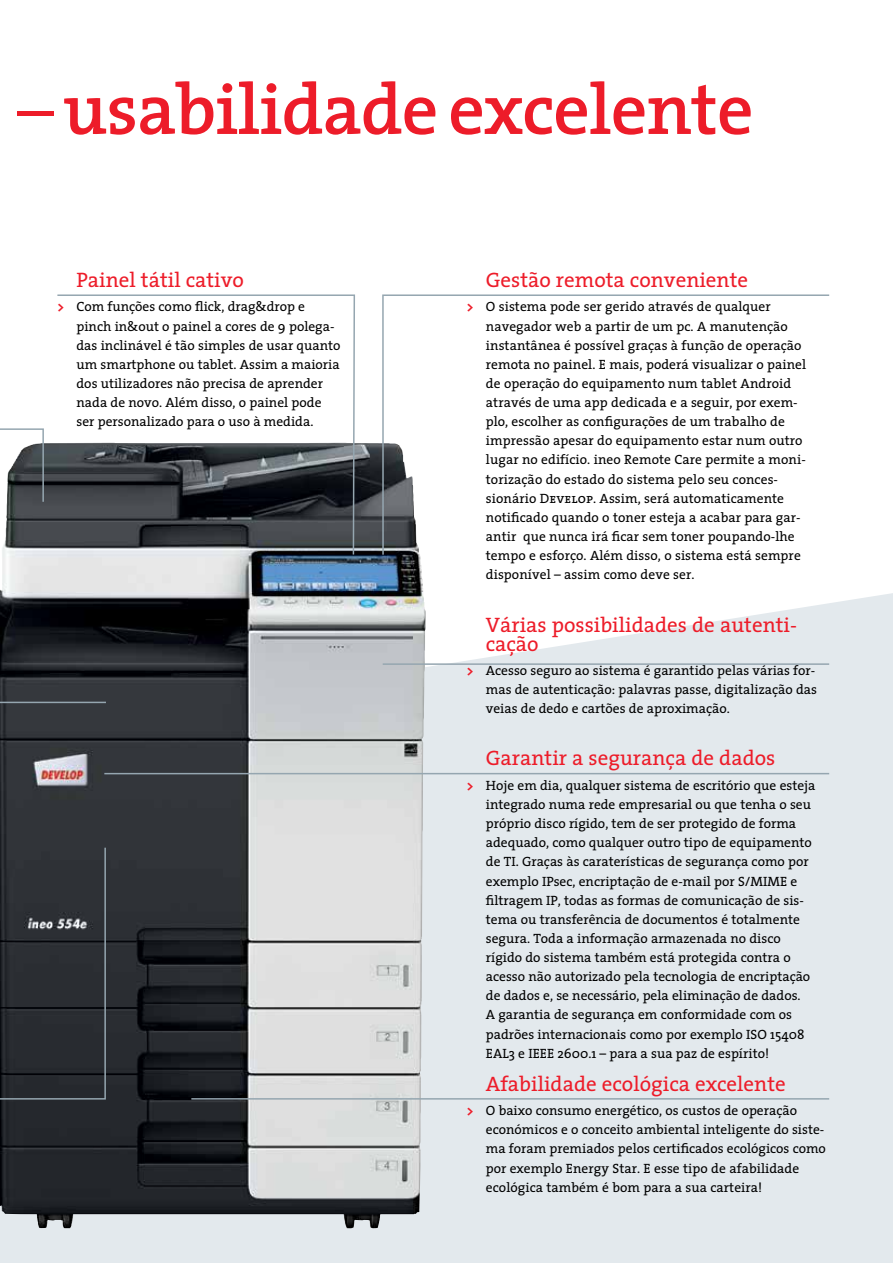
<style>
.page{position:relative;width:893px;height:1263px;background:#fff}
.page>*{position:absolute;margin:0;border:0;box-sizing:border-box;transform-origin:0 0}
.t1{font:600 72px "The Serif";letter-spacing:-.015em;color:#ed1c29}
.t2{font:21px/19.2px "The Serif";color:#ed1c29}
.t3{font:13.5px/19.2px "The Serif";color:#000}
.s1{font-weight:300}
.s2{font-weight:700;color:#ed1c29}
.s3{font-family:"The Serif Caps"}
</style>
<div class="page">
<div style="left:0;top:593px;width:893px;height:670px;background:#e3e9ed"></div>
<img style="left:0;top:443px;width:423px;height:786px">
<svg style="left:56px;top:294px;width:300px;height:262px"></svg>
<svg style="left:381px;top:294px;width:449px;height:262px"></svg>
<hr style="left:0;top:702px;width:106px;height:1px;background:#95a6b0">
<svg style="left:0;top:846px;width:107px;height:254px;background:#2d3035"></svg>
<svg style="left:0;top:428px;width:45px;height:75px"></svg>
<hr style="left:383px;top:663px;width:446px;height:2px;background:#95a6b0">
<hr style="left:104px;top:773px;width:725px;height:1px;background:#95a6b0">
<hr style="left:191px;top:1098px;width:638px;height:1px;background:#95a6b0">
<h1 class="t1" style="left:17px;top:63px;width:738px"><span class="s1">–</span> usabilidade excelente</h1>
<h2 class="t2" style="left:77px;top:270px;width:169px">Painel tátil cativo</h2>
<p class="t3" style="left:77px;top:297px;width:266px;text-indent:-19px"><span class="s2">&gt;</span> Com funções como flick, drag&amp;drop e pinch in&amp;out o painel a cores de 9 polega&shy;das inclinável é tão simples de usar quanto um smartphone ou tablet. Assim a maioria dos utilizadores não precisa de aprender nada de novo. Além disso, o painel pode ser personalizado para o uso à medida.</p>
<h2 class="t2" style="left:486px;top:270px;width:264px">Gestão remota conveniente</h2>
<p class="t3" style="left:486px;top:297px;width:322px;text-indent:-19px"><span class="s2">&gt;</span> O sistema pode ser gerido através de qualquer navegador web a partir de um pc. A manutenção instantânea é possível graças à função de operação remota no painel. E mais, poderá visualizar o painel de operação do equipamento num tablet Android através de uma app dedicada e a seguir, por exem&shy;plo, escolher as configurações de um trabalho de impressão apesar do equipamento estar num outro lugar no edifício. ineo Remote Care permite a moni&shy;torização do estado do sistema pelo seu conces&shy;sionário <span class="s3">Develop</span>. Assim, será automaticamente notificado quando o toner esteja a acabar para gar&shy;antir que nunca irá ficar sem toner poupando-lhe tempo e esforço. Além disso, o sistema está sempre disponível – assim como deve ser.</p>
<h2 class="t2" style="left:486px;top:615px;width:313px">Várias possibilidades de autenti&shy;cação</h2>
<p class="t3" style="left:486px;top:661px;width:333px;text-indent:-19px"><span class="s2">&gt;</span> Acesso seguro ao sistema é garantido pelas várias for&shy;mas de autenticação: palavras passe, digitalização das veias de dedo e cartões de aproximação.</p>
<h2 class="t2" style="left:486px;top:749px;width:291px">Garantir a segurança de dados</h2>
<p class="t3" style="left:486px;top:776px;width:331px;text-indent:-19px"><span class="s2">&gt;</span> Hoje em dia, qualquer sistema de escritório que esteja integrado numa rede empresarial ou que tenha o seu próprio disco rígido, tem de ser protegido de forma adequado, como qualquer outro tipo de equipamento de TI. Graças às caraterísticas de segurança como por exemplo IPsec, encriptação de e-mail por S/MIME e filtragem IP, todas as formas de comunicação de sis&shy;tema ou transferência de documentos é totalmente segura. Toda a informação armazenada no disco rígido do sistema também está protegida contra o acesso não autorizado pela tecnologia de encriptação de dados e, se necessário, pela eliminação de dados.<br>A garantia de segurança em conformidade com os padrões internacionais como por exemplo ISO 15408<br>EAL3 e IEEE 2600.1 – para a sua paz de espírito!</p>
<h2 class="t2" style="left:486px;top:1074px;width:301px">Afabilidade ecológica excelente</h2>
<p class="t3" style="left:486px;top:1101px;width:342px;text-indent:-19px"><span class="s2">&gt;</span> O baixo consumo energético, os custos de operação económicos e o conceito ambiental inteligente do siste&shy;ma foram premiados pelos certificados ecológicos como por exemplo Energy Star. E esse tipo de afabilidade ecológica também é bom para a sua carteira!</p>
</div>
